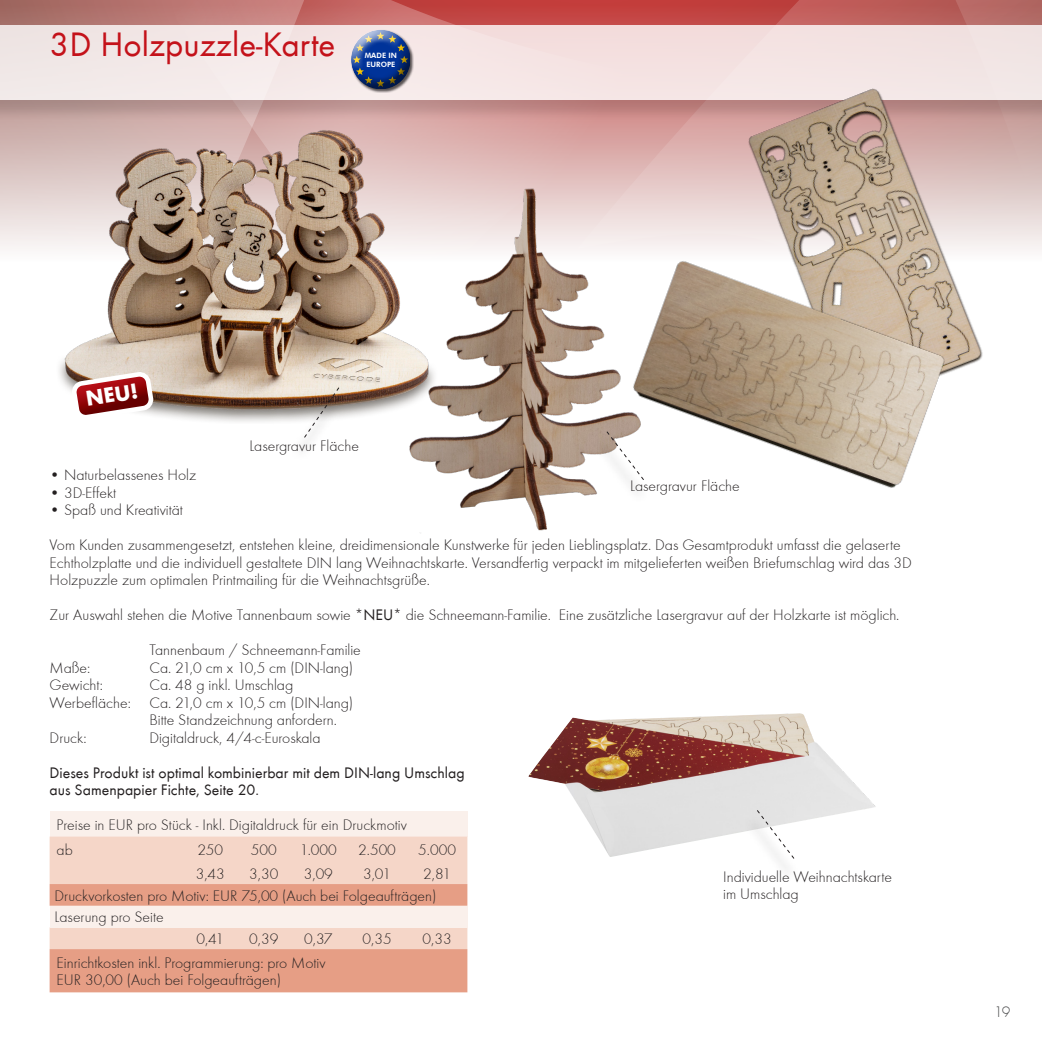
<style>
.page{position:relative;width:1042px;height:1042px;background:#fff}
.page>*{position:absolute;margin:0;border:0;box-sizing:border-box;transform-origin:0 0}
.t1{font:35px "Futura T";color:#c4121a}
.t2{font:700 22.4px "Futura PT";color:#fff}
.t3{font:15.75px/17.5px "Futura T Ligh";color:#231f20}
.t4{font:15.75px/17.5px "Futura T";color:#231f20}
.t5{font:15.75px "Futura T Light";color:#4b4c4d}
.t6{font:800 7.35px/8.8px "Futura BT";color:#fff}
.s1{font-family:"Futura T"}
</style>
<div class="page">
<svg style="left:3px;top:0;width:463px;height:249px;background:#cca09d"></svg>
<svg style="left:466px;top:0;width:576px;height:250px;background:#d7a6a4"></svg>
<div style="left:0;top:27px;width:1042px;height:94px;background:#231f20;opacity:.2"></div>
<div style="left:0;top:25px;width:1042px;height:74px;background:#f3e6e5"></div>
<img style="left:732px;top:88px;width:260px;height:280px">
<img style="left:54px;top:127px;width:385px;height:295px">
<div style="left:50px;top:811px;width:417px;height:25px;background:#faf0eb"></div>
<div style="left:50px;top:836px;width:417px;height:48px;background:#f5d6c8"></div>
<svg style="left:50px;top:884px;width:417px;height:108px;background:#e9ac96"></svg>
<div style="left:50px;top:906px;width:417px;height:21px;background:#faf0eb"></div>
<img style="left:658px;top:249px;width:302px;height:239px">
<img style="left:248px;top:185px;width:410px;height:346px">
<img style="left:528px;top:713px;width:348px;height:144px">
<svg style="left:744px;top:816px;width:54px;height:53px"></svg>
<svg style="left:756px;top:809px;width:39px;height:50px"></svg>
<svg style="left:594px;top:438px;width:54px;height:64px"></svg>
<svg style="left:606px;top:430px;width:39px;height:51px"></svg>
<svg style="left:291px;top:394px;width:52px;height:66px"></svg>
<svg style="left:303px;top:386px;width:37px;height:53px"></svg>
<svg style="left:351px;top:0;width:355px;height:72px"></svg>
<div style="left:349px;top:29px;width:63px;height:42px;background:#fff;opacity:.8"></div>
<div style="left:349px;top:38px;width:63px;height:54px;background:#231f20;opacity:.6"></div>
<svg style="left:73px;top:372px;width:81px;height:48px"></svg>
<h1 class="t1" style="left:50px;top:25px;width:287px">3D Holzpuzzle-Karte</h1>
<p class="t6" style="left:365px;top:51px;width:34px">MADE IN<br>EUROPE</p>
<h2 class="t2" style="left:84px;top:384px;width:54px;rotate:-9deg">NEU!</h2>
<p class="t3" style="left:249px;top:437px;width:111px">Lasergravur Fläche</p>
<p class="t3" style="left:50px;top:466px;width:148px">• Naturbelassenes Holz</p>
<p class="t3" style="left:50px;top:484px;width:68px">• 3D-Effekt</p>
<p class="t3" style="left:50px;top:501px;width:135px">• Spaß und Kreativität</p>
<p class="t3" style="left:50px;top:536px;width:864px">Vom Kunden zusammengesetzt, entstehen kleine, dreidimensionale Kunstwerke für jeden Lieblingsplatz. Das Gesamtprodukt umfasst die gelaserte<br>Echtholzplatte und die individuell gestaltete DIN lang Weihnachtskarte. Versandfertig verpackt im mitgelieferten weißen Briefumschlag wird das 3D<br>Holzpuzzle zum optimalen Printmailing für die Weihnachtsgrüße.</p>
<p class="t3" style="left:50px;top:606px;width:851px">Zur Auswahl stehen die Motive Tannenbaum sowie *<span class="s1">NEU</span>* die Schneemann-Familie. Eine zusätzliche Lasergravur auf der Holzkarte ist möglich.</p>
<p class="t3" style="left:149px;top:641px;width:213px">Tannenbaum / Schneemann-Familie</p>
<p class="t3" style="left:50px;top:659px;width:42px">Maße:</p>
<p class="t3" style="left:149px;top:659px;width:205px">Ca. 21,0 cm x 10,5 cm (DIN-lang)</p>
<p class="t3" style="left:50px;top:676px;width:55px">Gewicht:</p>
<p class="t3" style="left:149px;top:676px;width:145px">Ca. 48 g inkl. Umschlag</p>
<p class="t3" style="left:50px;top:694px;width:305px">Werbefläche: Ca. 21,0 cm x 10,5 cm (DIN-lang)</p>
<p class="t3" style="left:149px;top:711px;width:189px">Bitte Standzeichnung anfordern.</p>
<p class="t3" style="left:50px;top:729px;width:38px">Druck:</p>
<p class="t3" style="left:149px;top:729px;width:173px">Digitaldruck, 4/4-c-Euroskala</p>
<p class="t4" style="left:50px;top:764px;width:417px">Dieses Produkt ist optimal kombinierbar mit dem DIN-lang Umschlag aus Samenpapier Fichte, Seite 20.</p>
<p class="t3" style="left:57px;top:812px;width:352px;line-height:25.7px">Preise in EUR pro Stück - Inkl. Digitaldruck für ein Druckmotiv ab</p>
<p class="t3" style="left:630px;top:477px;width:111px">Lasergravur Fläche</p>
<p class="t3" style="left:197px;top:842px;width:27px">250</p>
<p class="t3" style="left:251px;top:842px;width:27px">500</p>
<p class="t3" style="left:300px;top:842px;width:38px">1.000</p>
<p class="t3" style="left:358px;top:842px;width:39px">2.500</p>
<p class="t3" style="left:418px;top:842px;width:39px">5.000</p>
<p class="t3" style="left:196px;top:865px;width:31px">3,43</p>
<p class="t3" style="left:249px;top:865px;width:31px">3,30</p>
<p class="t3" style="left:304px;top:865px;width:31px">3,09</p>
<p class="t3" style="left:363px;top:865px;width:29px">3,01</p>
<p class="t3" style="left:423px;top:865px;width:29px">2,81</p>
<p class="t3" style="left:55px;top:887px;width:383px">Druckvorkosten pro Motiv: EUR 75,00 (Auch bei Folgeaufträgen)</p>
<p class="t3" style="left:55px;top:909px;width:111px">Laserung pro Seite</p>
<p class="t3" style="left:196px;top:930px;width:29px">0,41</p>
<p class="t3" style="left:249px;top:930px;width:31px">0,39</p>
<p class="t3" style="left:304px;top:930px;width:30px">0,37</p>
<p class="t3" style="left:363px;top:930px;width:31px">0,35</p>
<p class="t3" style="left:423px;top:930px;width:31px">0,33</p>
<p class="t3" style="left:57px;top:954px;width:270px">Einrichtkosten inkl. Programmierung: pro Motiv<br>EUR 30,00 (Auch bei Folgeaufträgen)</p>
<p class="t3" style="left:723px;top:869px;width:170px;line-height:16.6px">Individuelle Weihnachtskarte im Umschlag</p>
<p class="t5" style="left:994px;top:1003px;width:18px">19</p>
</div>
